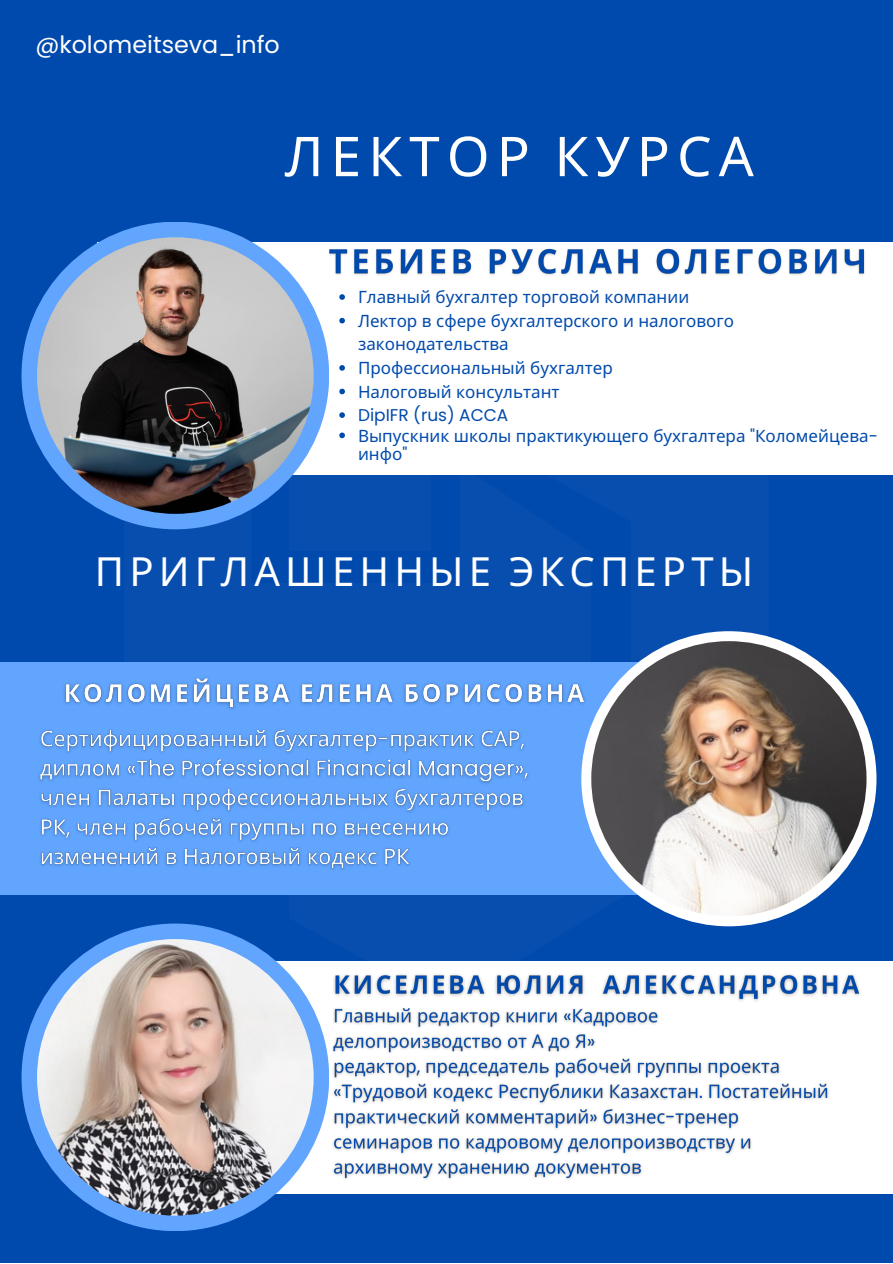
<style>
.page{position:relative;width:893px;height:1264px;background:#fff}
.page>*{position:absolute;margin:0;border:0;box-sizing:border-box;transform-origin:0 0}
.t1{font:54.9px "Noto Sans";letter-spacing:.13em;color:#fff}
.t2{font:40.05px "Noto Sans";letter-spacing:.13em;color:#fff}
.t3{font:23.7px "Poppins";color:#fff}
.t4{font:16.95px/23.5px "Noto Sans";color:#004aad}
.t5{font:16.95px "Poppins";color:#004aad}
.s1{font-family:"Poppins"}
</style>
<div class="page">
<div style="left:0;top:0;width:892px;height:1262px;background:#004aad"></div>
<div style="left:97px;top:242px;width:795px;height:232px;background:#fff"></div>
<div style="left:22px;top:222px;width:307px;height:307px;background:#61a5ff;border-radius:50%"></div>
<img style="left:37px;top:237px;width:276px;height:277px;border-radius:50%">
<div style="left:0;top:662px;width:755px;height:232px;background:#61a5ff"></div>
<div style="left:581px;top:631px;width:295px;height:295px;background:#fff;border-radius:50%"></div>
<img style="left:591px;top:641px;width:275px;height:275px;border-radius:50%">
<div style="left:118px;top:961px;width:774px;height:232px;background:#fff"></div>
<div style="left:22px;top:923px;width:307px;height:308px;background:#61a5ff;border-radius:50%"></div>
<img style="left:37px;top:939px;width:276px;height:276px;border-radius:50%">
<img style="left:329px;top:248px;width:536px;height:27px">
<img style="left:64px;top:678px;width:537px;height:41px">
<svg style="left:339px;top:294px;width:6px;height:6px"></svg>
<svg style="left:339px;top:318px;width:6px;height:5px"></svg>
<svg style="left:339px;top:365px;width:6px;height:6px"></svg>
<svg style="left:339px;top:388px;width:6px;height:6px"></svg>
<svg style="left:339px;top:412px;width:6px;height:6px"></svg>
<svg style="left:339px;top:432px;width:6px;height:6px"></svg>
<img style="left:39px;top:718px;width:495px;height:152px">
<img style="left:328px;top:1010px;width:501px;height:170px">
<img style="left:333px;top:974px;width:527px;height:36px">
<p class="t3" style="left:35px;top:28px;width:246px">@kolomeitseva_info</p>
<p class="t1" style="left:285px;top:117px;width:470px">ЛЕКТОР КУРСА</p>
<p class="t4" style="left:358px;top:285px;width:332px">Главный бухгалтер торговой компании</p>
<p class="t4" style="left:358px;top:308px;width:377px">Лектор в сфере бухгалтерского и налогового законодательства</p>
<p class="t4" style="left:358px;top:356px;width:256px">Профессиональный бухгалтер</p>
<p class="t4" style="left:358px;top:379px;width:203px">Налоговый консультант</p>
<p class="t5" style="left:358px;top:403px;width:152px">DipIFR (rus) ACCA</p>
<p class="t4" style="left:358px;top:426px;width:521px;line-height:18px">Выпускник школы практикующего бухгалтера <span class="s1">"</span>Коломейцева&shy;инфо<span class="s1">"</span></p>
<p class="t2" style="left:95px;top:543px;width:659px">ПРИГЛАШЕННЫЕ ЭКСПЕРТЫ</p>
</div>
